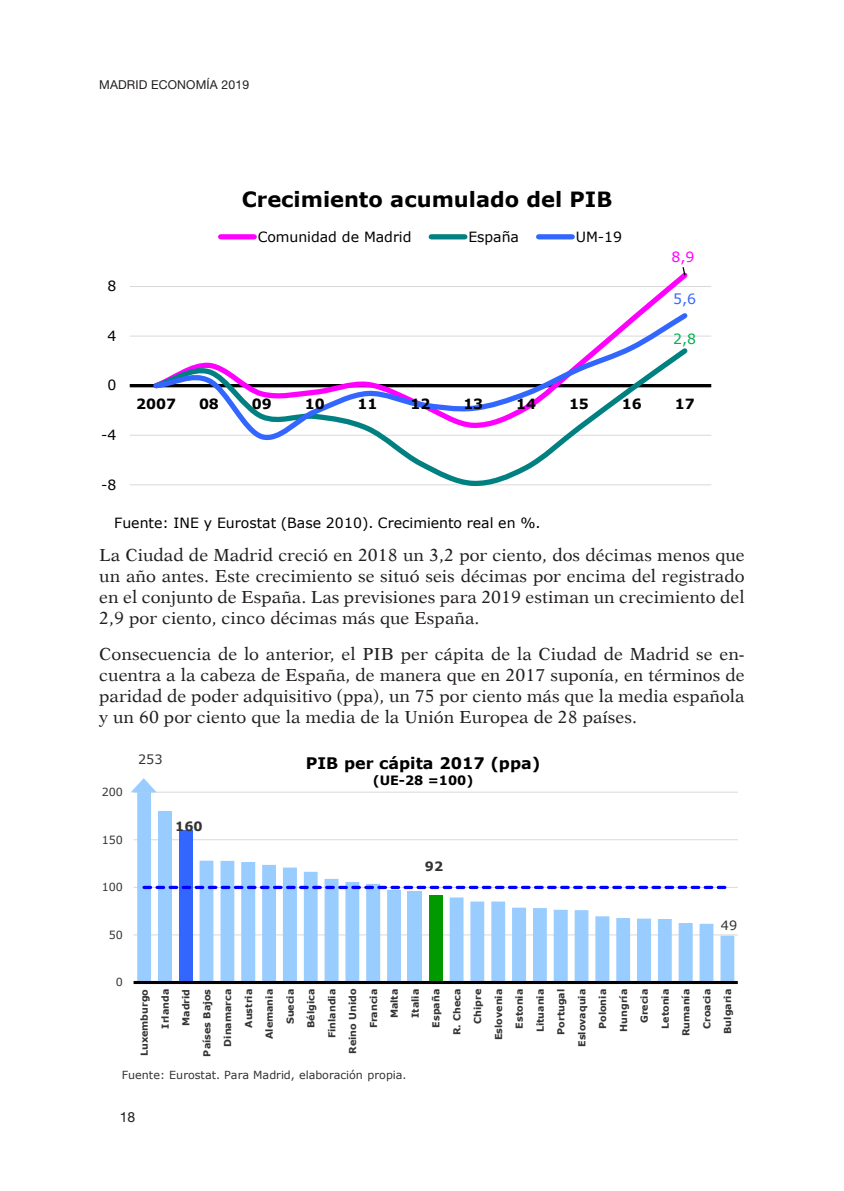
<style>
.page{position:relative;width:844px;height:1191px;background:#fff}
.page>*{position:absolute;margin:0;border:0;box-sizing:border-box;transform-origin:0 0}
.t1{font:700 21px "Verdana";color:#000}
._010_TEXTO_CAPITULOS{font:17.5px/21px "Dutch 823 BT Roman B";color:#231f20;text-align:justify}
.t2{font:700 15.92px "Verdana";color:#000}
.t3{font:14px "Verdana";color:#000}
.t4{font:700 14px "Verdana";letter-spacing:-.01em;color:#000}
.t5{font:14px "Verdana";color:#f0f}
.t6{font:14px "Verdana";color:#00b050}
.t7{font:14px "Verdana";color:#36f}
.t8{font:14px "Helvetica Neue LT Std";color:#231f20}
.t9{font:700 12.78px "Verdana";letter-spacing:.005em;color:#000}
.t10{font:700 12.78px "Verdana";color:#333}
.t11{font:12.78px "Verdana";color:#333}
.t12{font:12.25px "Helvetica Neue LT Std";letter-spacing:.01em;color:#231f20}
.t13{font:11.2px "Verdana";color:#333}
.t14{font:700 9.62px/20.8px "Verdana";color:#333;text-align:right}
</style>
<div class="page">
<hr style="left:130px;top:484px;width:581px;height:1px;background:#d9d9d9">
<hr style="left:130px;top:435px;width:581px;height:1px;background:#d9d9d9">
<hr style="left:130px;top:336px;width:581px;height:1px;background:#d9d9d9">
<hr style="left:130px;top:286px;width:581px;height:1px;background:#d9d9d9">
<hr style="left:130px;top:384px;width:581px;height:3px;background:#000">
<svg style="left:150px;top:387px;width:542px;height:99px"></svg>
<svg style="left:150px;top:308px;width:541px;height:140px"></svg>
<svg style="left:681px;top:267px;width:5px;height:10px"></svg>
<div style="left:220px;top:234px;width:34px;height:5px;background:#f0f"></div>
<div style="left:431px;top:234px;width:33px;height:5px;background:#008080"></div>
<div style="left:538px;top:234px;width:34px;height:5px;background:#36f"></div>
<hr style="left:133px;top:934px;width:604px;height:1px;background:#d9d9d9">
<hr style="left:133px;top:887px;width:604px;height:1px;background:#d9d9d9">
<hr style="left:133px;top:839px;width:604px;height:1px;background:#d9d9d9">
<hr style="left:133px;top:792px;width:604px;height:1px;background:#d9d9d9">
<svg style="left:137px;top:792px;width:597px;height:189px"></svg>
<hr style="left:133px;top:981px;width:604px;height:3px;background:#000">
<svg style="left:144px;top:885px;width:583px;height:4px"></svg>
<svg style="left:131px;top:778px;width:26px;height:14px"></svg>
<p class="t12" style="left:99px;top:78px;width:151px">MADRID ECONOMÍA 2019</p>
<p class="t3" style="left:108px;top:276px;width:10px">8</p>
<p class="t3" style="left:108px;top:326px;width:10px">4</p>
<p class="t3" style="left:108px;top:376px;width:10px">0</p>
<p class="t3" style="left:101px;top:425px;width:17px">-4</p>
<p class="t3" style="left:101px;top:475px;width:17px">-8</p>
<p class="t1" style="left:242px;top:184px;width:372px">Crecimiento acumulado del PIB</p>
<p class="t3" style="left:257px;top:227px;width:155px">Comunidad de Madrid</p>
<p class="t3" style="left:468px;top:227px;width:52px">España</p>
<p class="t3" style="left:575px;top:227px;width:48px">UM-19</p>
<p class="t5" style="left:671px;top:247px;width:25px">8,9</p>
<p class="t7" style="left:673px;top:289px;width:25px">5,6</p>
<p class="t6" style="left:673px;top:329px;width:25px">2,8</p>
<p class="t4" style="left:136px;top:394px;width:41px">2007</p>
<p class="t4" style="left:199px;top:394px;width:21px">08</p>
<p class="t4" style="left:252px;top:394px;width:21px">09</p>
<p class="t4" style="left:305px;top:394px;width:21px">10</p>
<p class="t4" style="left:357px;top:394px;width:21px">11</p>
<p class="t4" style="left:410px;top:394px;width:21px">12</p>
<p class="t4" style="left:463px;top:394px;width:21px">13</p>
<p class="t4" style="left:516px;top:394px;width:21px">14</p>
<p class="t4" style="left:569px;top:394px;width:21px">15</p>
<p class="t4" style="left:621px;top:394px;width:21px">16</p>
<p class="t4" style="left:674px;top:394px;width:21px">17</p>
<p class="t3" style="left:114px;top:513px;width:427px">Fuente: INE y Eurostat (Base 2010). Crecimiento real en %.</p>
<p class="_010_TEXTO_CAPITULOS" style="left:99px;top:544px;width:646px">La Ciudad de Madrid creció en 2018 un 3,2 por ciento, dos décimas menos que un año antes. Este crecimiento se situó seis décimas por encima del registrado en el conjunto de España. Las previsiones para 2019 estiman un crecimiento del 2,9 por ciento, cinco décimas más que España.</p>
<p class="_010_TEXTO_CAPITULOS" style="left:99px;top:643px;width:646px">Consecuencia de lo anterior, el PIB per cápita de la Ciudad de Madrid se en&shy;cuentra a la cabeza de España, de manera que en 2017 suponía, en términos de paridad de poder adquisitivo (ppa), un 75 por ciento más que la media española y un 60 por ciento que la media de la Unión Europea de 28 países.</p>
<p class="t13" style="left:102px;top:784px;width:23px">200</p>
<p class="t13" style="left:102px;top:832px;width:23px">150</p>
<p class="t13" style="left:102px;top:879px;width:23px">100</p>
<p class="t13" style="left:109px;top:927px;width:16px">50</p>
<p class="t13" style="left:116px;top:974px;width:9px">0</p>
<p class="t11" style="left:138px;top:750px;width:26px">253</p>
<p class="t10" style="left:175px;top:817px;width:29px">160</p>
<p class="t2" style="left:306px;top:751px;width:236px">PIB per cápita 2017 (ppa)</p>
<p class="t9" style="left:373px;top:771px;width:102px">(UE-28 =100)</p>
<p class="t10" style="left:425px;top:857px;width:20px">92</p>
<p class="t11" style="left:720px;top:916px;width:18px">49</p>
<p class="t14" style="left:134px;top:1056px;width:69px;rotate:-90deg">Luxemburgo<br>Irlanda<br>Madrid<br>Países Bajos<br>Dinamarca<br>Austria<br>Alemania<br>Suecia<br>Bélgica<br>Finlandia<br>Reino Unido<br>Francia<br>Malta<br>Italia<br>España<br>R. Checa<br>Chipre<br>Eslovenia<br>Estonia<br>Lituania<br>Portugal<br>Eslovaquia<br>Polonia<br>Hungría<br>Grecia<br>Letonia<br>Rumanía<br>Croacia<br>Bulgaria</p>
<p class="t13" style="left:122px;top:1067px;width:286px">Fuente: Eurostat. Para Madrid, elaboración propia.</p>
<p class="t8" style="left:120px;top:1108px;width:17px">18</p>
</div>
